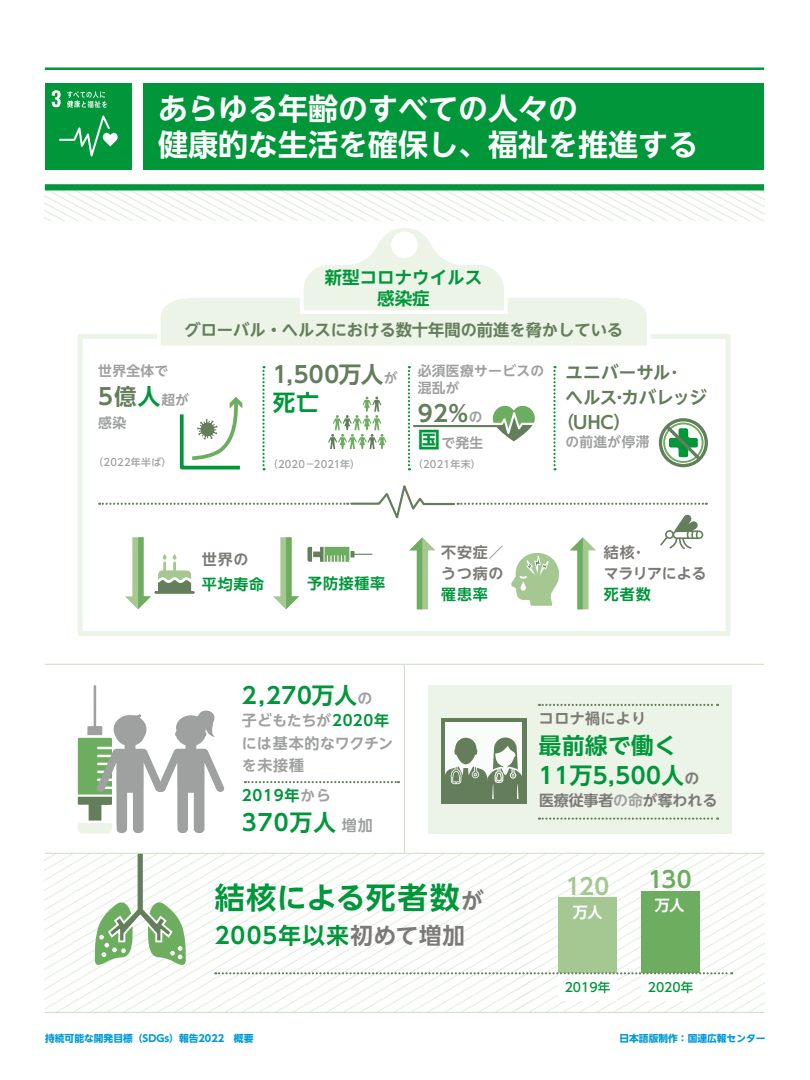
<style>
.page{position:relative;width:810px;height:1080px;background:#fff}
.page>*{position:absolute;margin:0;border:0;box-sizing:border-box;transform-origin:0 0}
.t1{font:700 30px/36px "UD Shin Go NT Pro De";color:#fff}
.t2{font:700 30px "UD Shin Go NT Pro De";letter-spacing:.015em;color:#00973b}
.t3{font:700 22.5px/30px "UD Shin Go NT Pro De";letter-spacing:.03em;color:#00973b}
.t4{font:700 22.5px/27.5px "UD Shin Go NT Pro De";letter-spacing:.03em;color:#647d5b}
.t5{font:700 22.5px "UD Shin Go NT Pro De";color:#6dad60}
.t6{font:700 22.5px "UD Shin Go NT Pro De";color:#a5c893}
.t7{font:700 17.5px/25px "UD Shin Go NT Pro De";letter-spacing:-.005em;color:#647d5b}
.t8{font:700 17.5px/21px "UD Shin Go NT Pro De";color:#00973b;text-align:center}
.t9{font:700 16.25px "UD Shin Go NT Pro De";color:#647d5b}
.t10{font:700 15px/21.2px "UD Shin Go NT Pro De";letter-spacing:-.01em;color:#7c7a77}
.t11{font:700 15px/22.5px "UD Shin Go NT Pro De";letter-spacing:.02em;color:#9fa0a0}
.t12{font:700 15px "UD Shin Go NT Pro De";letter-spacing:.05em;color:#00973b}
.t13{font:700 15px "UD Shin Go NT Pro De";letter-spacing:.025em;color:#7c7a77}
.t14{font:700 15px "UD Shin Go NT Pro De";color:#fff}
.t15{font:700 13.75px/17.5px "UD Shin Go NT Pro De";letter-spacing:.025em;color:#9fa0a0}
.t16{font:500 12.5px "UD Shin Go NT Pro";color:#00973b}
.t17{font:500 10px "UD Shin Go NT Pro";letter-spacing:.025em;color:#9fa0a0}
.t18{font:500 10px "UD Shin Go NT Pro";letter-spacing:-.005em;color:#9fa0a0}
.t19{font:700 9.75px "UD Shin Go NT Pro";color:#0099d9}
.s1{color:#00973b}
.s2{font-size:13.75px;color:#9fa0a0}
.s3{font-size:22.5px;color:#00973b}
.s4{font-size:15px;color:#9fa0a0}
.s5{color:#9fa0a0}
.s6{font-size:22.5px;color:#7c7a77}
.s7{color:#7c7a77}
.s8{font-size:15px;color:#7c7a77}
</style>
<div class="page">
<div style="left:78px;top:334px;width:653px;height:302px;border:5px solid #ecf3e7"></div>
<div style="left:428px;top:685px;width:303px;height:149px;background:#ecf3e7"></div>
<svg style="left:539px;top:818px;width:179px;height:2px"></svg>
<svg style="left:539px;top:704px;width:179px;height:2px"></svg>
<div style="left:442px;top:718px;width:85px;height:86px;background:#647d5b"></div>
<div style="left:445px;top:723px;width:76px;height:76px;background:#fafcf9"></div>
<svg style="left:445px;top:737px;width:77px;height:62px"></svg>
<div style="left:45px;top:184px;width:719px;height:6px;background:#00973b"></div>
<hr style="left:45px;top:67px;width:719px;height:3px;background:#00973b">
<div style="left:143px;top:83px;width:621px;height:87px;background:#00973b"></div>
<hr style="left:404px;top:665px;width:1px;height:188px;background:#cbdfc0">
<svg style="left:262px;top:366px;width:3px;height:104px"></svg>
<svg style="left:553px;top:366px;width:3px;height:104px"></svg>
<svg style="left:179px;top:397px;width:64px;height:73px"></svg>
<svg style="left:328px;top:397px;width:59px;height:52px"></svg>
<svg style="left:408px;top:366px;width:127px;height:104px"></svg>
<svg style="left:659px;top:418px;width:49px;height:49px"></svg>
<hr style="left:45px;top:664px;width:719px;height:1px;background:#cbdfc0">
<svg style="left:45px;top:853px;width:719px;height:159px"></svg>
<svg style="left:245px;top:781px;width:154px;height:2px"></svg>
<hr style="left:45px;top:1012px;width:720px;height:1px;background:#cbdfc0">
<svg style="left:78px;top:685px;width:147px;height:149px"></svg>
<svg style="left:99px;top:485px;width:608px;height:124px"></svg>
<div style="left:45px;top:83px;width:87px;height:87px;background:#00973b"></div>
<svg style="left:52px;top:90px;width:9px;height:17px"></svg>
<svg style="left:59px;top:116px;width:59px;height:41px"></svg>
<svg style="left:67px;top:91px;width:40px;height:17px"></svg>
<svg style="left:45px;top:190px;width:719px;height:161px"></svg>
<h1 class="t1" style="left:158px;top:90px;width:541px">あらゆる年齢のすべての人々の<br>健康的な生活を確保し、福祉を推進する</h1>
<p class="t8" style="left:325px;top:266px;width:159px">新型コロナウイルス感染症</p>
<p class="t9" style="left:184px;top:316px;width:440px">グローバル・ヘルスにおける数十年間の前進を脅かしている</p>
<p class="t15" style="left:98px;top:361px;width:72px">世界全体で</p>
<p class="t4" style="left:98px;top:382px;width:93px">5億<span class="s1">人</span><span class="s2">超が</span></p>
<p class="t15" style="left:98px;top:414px;width:29px">感染</p>
<p class="t17" style="left:98px;top:454px;width:75px">(2022年半ば）</p>
<p class="t4" style="left:273px;top:360px;width:127px">1,500万人<span class="s2">が</span><span class="s1">死亡</span></p>
<p class="t18" style="left:273px;top:456px;width:89px">(2020－2021年）</p>
<p class="t15" style="left:418px;top:362px;width:128px">必須医療サービスの混乱が</p>
<p class="t4" style="left:418px;top:399px;width:66px">92%<span class="s2">の</span></p>
<p class="t15" style="left:418px;top:434px;width:67px"><span class="s3">国</span>で発生</p>
<p class="t17" style="left:418px;top:457px;width:65px">(2021年末）</p>
<p class="t7" style="left:565px;top:359px;width:143px">ユニバーサル･<br>ヘルス･カバレッジ(UHC)</p>
<p class="t15" style="left:565px;top:433px;width:86px">の前進が停滞</p>
<p class="t10" style="left:202px;top:548px;width:48px">世界の</p>
<p class="t12" style="left:202px;top:572px;width:64px">平均寿命</p>
<p class="t12" style="left:307px;top:571px;width:79px">予防接種率</p>
<p class="t10" style="left:441px;top:541px;width:64px">不安症／うつ病の</p>
<p class="t12" style="left:441px;top:583px;width:48px">罹患率</p>
<p class="t10" style="left:604px;top:541px;width:104px">結核･<br>マラリアによる</p>
<p class="t12" style="left:604px;top:583px;width:49px">死者数</p>
<p class="t3" style="left:242px;top:680px;width:132px">2,270万人<span class="s4">の</span></p>
<p class="t11" style="left:242px;top:709px;width:153px">子どもたちが<span class="s1">2020年</span>には基本的なワクチンを未接種</p>
<p class="t12" style="left:242px;top:784px;width:91px">2019年<span class="s5">から</span></p>
<p class="t3" style="left:242px;top:807px;width:132px">370万人<span class="s4">増加</span></p>
<h1 class="t2" style="left:215px;top:873px;width:271px">結核による死者数<span class="s6">が</span></h1>
<p class="t3" style="left:215px;top:920px;width:252px">2005年以来<span class="s7">初めて増加</span></p>
<p class="t13" style="left:539px;top:706px;width:109px">コロナ禍により</p>
<p class="t3" style="left:539px;top:730px;width:162px">最前線で働く<br>11万5,500人<span class="s8">の</span></p>
<p class="t10" style="left:539px;top:790px;width:180px">医療従事者<span class="s5">の命</span>が奪われる</p>
<p class="t6" style="left:566px;top:868px;width:45px">120</p>
<p class="t14" style="left:573px;top:900px;width:31px">万人</p>
<p class="t5" style="left:648px;top:861px;width:45px">130</p>
<p class="t14" style="left:655px;top:893px;width:31px">万人</p>
<p class="t16" style="left:565px;top:977px;width:47px">2019年</p>
<p class="t16" style="left:648px;top:977px;width:47px">2020年</p>
<p class="t19" style="left:45px;top:1030px;width:210px">持続可能な開発目標（SDGs）報告2022　概要</p>
<p class="t19" style="left:619px;top:1030px;width:148px">日本語版制作：国連広報センター</p>
</div>
